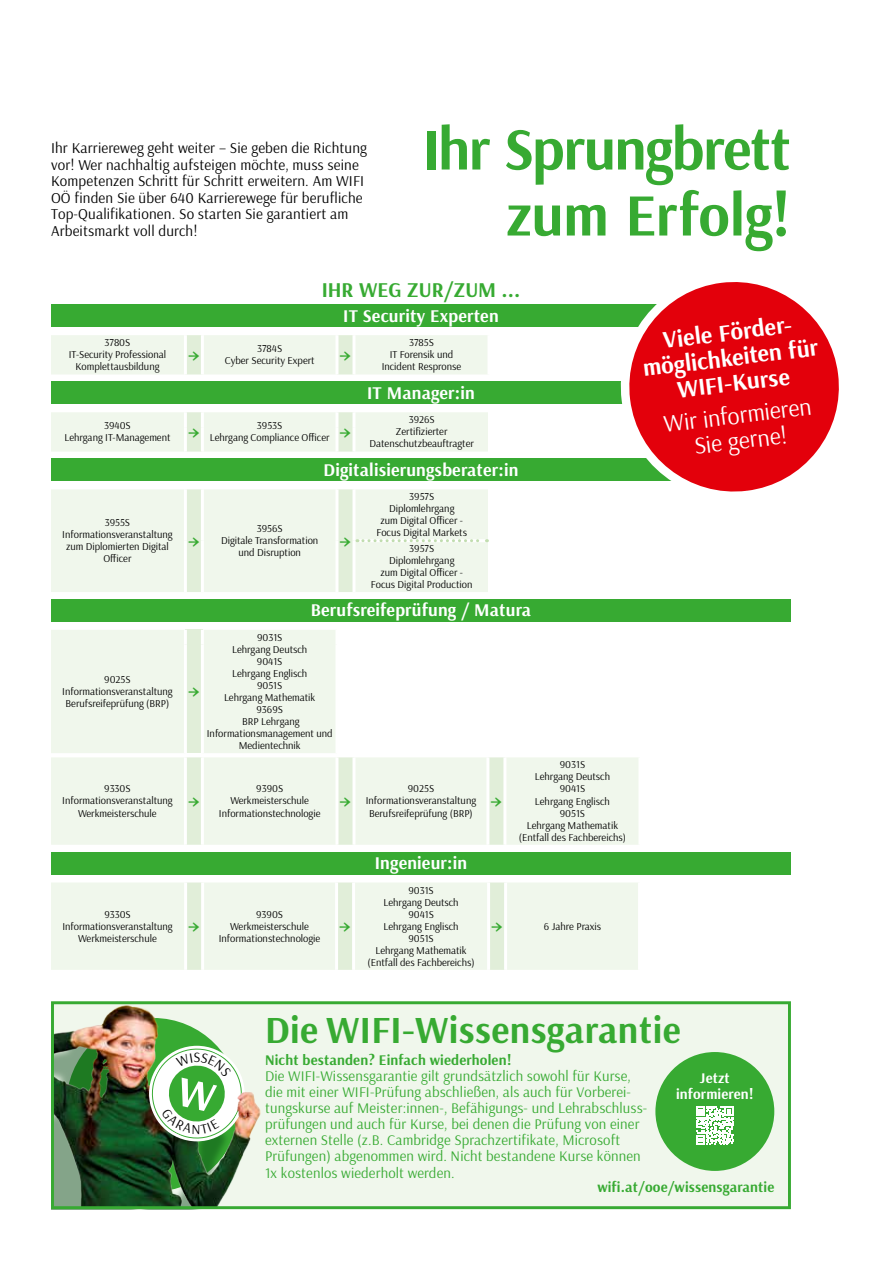
<style>
.page{position:relative;width:893px;height:1263px;background:#fff}
.page>*{position:absolute;margin:0;border:0;box-sizing:border-box;transform-origin:0 0}
.t1{font:700 60px/66px "Arsenal";letter-spacing:-.02em;color:#37aa32;text-align:right}
.t2{font:700 38.1px "Arsenal";letter-spacing:.01em;color:#37aa32}
.t3{font:700 24px/25.5px "Arsenal";color:#fff;text-align:center}
.t4{font:24px/25.5px "Arsenal";color:#fff;text-align:center}
.t5{font:700 21px "Arsenal";color:#37aa32}
.t6{font:700 18px "Arsenal Two";letter-spacing:.01em;color:#fff}
.t7{font:700 18px "Arsenal";color:#37aa32}
.t8{font:15px/16.5px "Arsenal";letter-spacing:.01em;color:#000}
.t9{font:14.7px/16.2px "Arsenal";letter-spacing:.01em;color:#37aa32}
.t10{font:700 14.7px "Arsenal";letter-spacing:.01em;color:#37aa32}
.t11{font:700 14.7px/16.2px "Arsenal";letter-spacing:.01em;color:#fff;text-align:center}
.t12{font:14.25px "Arsenal";color:#000}
.t13{font:10.5px/12px "Arsenal";color:#000;text-align:center}
.s1{font-weight:700;font-size:18px;color:#37aa32}
</style>
<div class="page">
<div style="left:51px;top:1001px;width:740px;height:208px;background:#f0f7ec"></div>
<img style="left:55px;top:1005px;width:182px;height:200px">
<img style="left:237px;top:1092px;width:24px;height:77px">
<div style="left:655px;top:1052px;width:119px;height:119px;background:#37aa32;border-radius:50%"></div>
<svg style="left:696px;top:1107px;width:38px;height:37px"></svg>
<div style="left:51px;top:1001px;width:740px;height:208px;border:3px solid #37aa32"></div>
<div style="left:51px;top:305px;width:740px;height:22px;background:#37aa32"></div>
<div style="left:51px;top:382px;width:740px;height:22px;background:#37aa32"></div>
<div style="left:51px;top:459px;width:740px;height:22px;background:#37aa32"></div>
<div style="left:51px;top:599px;width:740px;height:22px;background:#37aa32"></div>
<div style="left:51px;top:852px;width:740px;height:22px;background:#37aa32"></div>
<div style="left:51px;top:335px;width:436px;height:39px;background:#f0f7ec"></div>
<hr style="left:184px;top:335px;width:3px;height:39px;background:#fff">
<hr style="left:201px;top:335px;width:3px;height:39px;background:#fff">
<hr style="left:335px;top:335px;width:3px;height:39px;background:#fff">
<hr style="left:352px;top:335px;width:3px;height:39px;background:#fff">
<div style="left:51px;top:412px;width:437px;height:40px;background:#f0f7ec"></div>
<hr style="left:184px;top:412px;width:3px;height:15px;background:#fff">
<hr style="left:201px;top:412px;width:3px;height:15px;background:#fff">
<hr style="left:184px;top:427px;width:3px;height:25px;background:#fff">
<hr style="left:201px;top:427px;width:3px;height:25px;background:#fff">
<hr style="left:335px;top:412px;width:3px;height:15px;background:#fff">
<hr style="left:352px;top:412px;width:3px;height:15px;background:#fff">
<hr style="left:335px;top:427px;width:3px;height:25px;background:#fff">
<hr style="left:352px;top:427px;width:3px;height:25px;background:#fff">
<svg style="left:51px;top:489px;width:437px;height:103px;background:#eff6eb"></svg>
<div style="left:506px;top:757px;width:132px;height:88px;background:#f0f7ec"></div>
<svg style="left:51px;top:630px;width:452px;height:215px"></svg>
<hr style="left:184px;top:757px;width:3px;height:88px;background:#fff">
<hr style="left:201px;top:757px;width:3px;height:88px;background:#fff">
<hr style="left:335px;top:757px;width:3px;height:88px;background:#fff">
<hr style="left:352px;top:757px;width:3px;height:88px;background:#fff">
<hr style="left:486px;top:757px;width:3px;height:88px;background:#fff">
<div style="left:51px;top:883px;width:587px;height:87px;background:#f0f7ec"></div>
<svg style="left:187px;top:882px;width:317px;height:88px;background:#eef5e9"></svg>
<hr style="left:184px;top:882px;width:3px;height:88px;background:#fff">
<hr style="left:201px;top:882px;width:3px;height:88px;background:#fff">
<hr style="left:335px;top:882px;width:3px;height:88px;background:#fff">
<hr style="left:352px;top:882px;width:3px;height:88px;background:#fff">
<hr style="left:487px;top:882px;width:3px;height:88px;background:#fff">
<hr style="left:504px;top:882px;width:3px;height:88px;background:#fff">
<svg style="left:619px;top:282px;width:220px;height:210px;fill:#e3000b"></svg>
<img style="left:147px;top:1044px;width:99px;height:99px">
<p class="t8" style="left:51px;top:139px;width:318px">Ihr Karriereweg geht weiter – Sie geben die Richtung vor! Wer nachhaltig aufsteigen möchte, muss seine Kompetenzen Schritt für Schritt erweitern. Am WIFI OÖ finden Sie über 640 Karrierewege für berufliche Top-Qualifikationen. So starten Sie garantiert am Arbeitsmarkt voll durch!</p>
<h1 class="t1" style="left:422px;top:115px;width:370px">Ihr Sprungbrett zum Erfolg!</h1>
<h3 class="t5" style="left:322px;top:275px;width:200px">IHR WEG ZUR/ZUM ...</h3>
<h3 class="t6" style="left:343px;top:304px;width:157px">IT Security Experten</h3>
<p class="t13" style="left:69px;top:336px;width:99px">3780S<br>IT-Security Professional<br>Komplettausbildung</p>
<h3 class="t7" style="left:188px;top:342px;width:14px">→</h3>
<p class="t13" style="left:225px;top:342px;width:91px">3784S<br>Cyber Security Expert</p>
<h3 class="t7" style="left:339px;top:342px;width:14px">→</h3>
<p class="t13" style="left:382px;top:336px;width:81px">3785S<br>IT Forensik und<br>Incident Respronse</p>
<h3 class="t6" style="left:367px;top:382px;width:109px">IT Manager:in</h3>
<p class="t13" style="left:64px;top:420px;width:137px;text-align:left;text-indent:40px">3940S<br>Lehrgang IT-Management <sup>→</sup></p>
<p class="t13" style="left:210px;top:420px;width:143px;text-align:left;text-indent:47px">3953S<br>Lehrgang Compliance Officer <sup>→</sup></p>
<p class="t13" style="left:370px;top:414px;width:106px">3926S<br>Zertifizierter<br>Datenschutzbeauftragter</p>
<h3 class="t6" style="left:323px;top:459px;width:196px">Digitalisierungsberater:in</h3>
<p class="t13" style="left:62px;top:516px;width:112px">3955S<br>Informationsveranstaltung zum Diplomierten Digital<br>Officer</p>
<p class="t13" style="left:376px;top:491px;width:92px">3957S<br>Diplomlehrgang<br>zum Digital Officer -<br>Focus Digital Markets</p>
<p class="t13" style="left:371px;top:542px;width:103px">3957S<br>Diplomlehrgang<br>zum Digital Officer -<br>Focus Digital Production</p>
<h3 class="t6" style="left:311px;top:599px;width:222px">Berufsreifeprüfung / Matura</h3>
<h3 class="t7" style="left:188px;top:528px;width:14px">→</h3>
<p class="t13" style="left:221px;top:522px;width:99px">3956S<br>Digitale Transformation und Disruption</p>
<h3 class="t7" style="left:339px;top:528px;width:14px">→</h3>
<p class="t13" style="left:62px;top:673px;width:112px">9025S<br>Informationsveranstaltung<br>Berufsreifeprüfung (BRP)</p>
<h3 class="t7" style="left:188px;top:678px;width:14px">→</h3>
<p class="t13" style="left:207px;top:631px;width:127px">9031S<br>Lehrgang Deutsch<br>9041S<br>Lehrgang Englisch<br>9051S<br>Lehrgang Mathematik<br>9369S<br>BRP Lehrgang<br>Informationsmanagement und<br>Medientechnik</p>
<p class="t13" style="left:62px;top:783px;width:112px">9330S<br>Informationsveranstaltung<br>Werkmeisterschule</p>
<h3 class="t7" style="left:188px;top:788px;width:14px">→</h3>
<p class="t13" style="left:219px;top:783px;width:103px">9390S<br>Werkmeisterschule<br>Informationstechnologie</p>
<h3 class="t7" style="left:339px;top:788px;width:14px">→</h3>
<p class="t13" style="left:366px;top:783px;width:112px">9025S<br>Informationsveranstaltung<br>Berufsreifeprüfung (BRP)</p>
<h3 class="t7" style="left:490px;top:788px;width:14px">→</h3>
<h3 class="t6" style="left:375px;top:852px;width:94px">Ingenieur:in</h3>
<p class="t13" style="left:519px;top:759px;width:109px">9031S<br>Lehrgang Deutsch<br>9041S<br>Lehrgang Englisch<br>9051S<br>Lehrgang Mathematik (Entfall des Fachbereichs)</p>
<p class="t13" style="left:62px;top:908px;width:112px">9330S<br>Informationsveranstaltung<br>Werkmeisterschule</p>
<h3 class="t7" style="left:188px;top:913px;width:14px">→</h3>
<p class="t13" style="left:219px;top:908px;width:103px">9390S<br>Werkmeisterschule<br>Informationstechnologie</p>
<h3 class="t7" style="left:339px;top:913px;width:14px">→</h3>
<p class="t13" style="left:368px;top:884px;width:109px">9031S<br>Lehrgang Deutsch<br>9041S<br>Lehrgang Englisch<br>9051S<br>Lehrgang Mathematik (Entfall des Fachbereichs)</p>
<p class="t13" style="left:491px;top:920px;width:112px"><span class="s1">→</span> 6 Jahre Praxis</p>
<h3 class="t3" style="left:638px;top:330px;width:178px;rotate:-7deg">Viele Förder&shy;möglichkeiten für<br>WIFI-Kurse</h3>
<h3 class="t4" style="left:662px;top:411px;width:150px;rotate:-7deg">Wir informieren<br>Sie gerne!</h3>
<h3 class="t12" style="left:194px;top:1047px;width:9px">S</h3>
<h2 class="t2" style="left:265px;top:1003px;width:417px">Die WIFI-Wissensgarantie</h2>
<h3 class="t10" style="left:265px;top:1049px;width:248px">Nicht bestanden? Einfach wiederholen!</h3>
<p class="t9" style="left:265px;top:1067px;width:384px">Die WIFI-Wissensgarantie gilt grundsätzlich sowohl für Kurse, die mit einer WIFI-Prüfung abschließen, als auch für Vorberei&shy;tungskurse auf Meister:innen-, Befähigungs- und Lehrabschluss&shy;prüfungen und auch für Kurse, bei denen die Prüfung von einer externen Stelle (z.B. Cambridge Sprachzertifikate, Microsoft Prüfungen) abgenommen wird. Nicht bestandene Kurse können 1x kostenlos wiederholt werden.</p>
<h3 class="t11" style="left:676px;top:1070px;width:79px">Jetzt informieren!</h3>
<h3 class="t10" style="left:597px;top:1177px;width:178px">wifi.at/ooe/wissensgarantie</h3>
</div>
